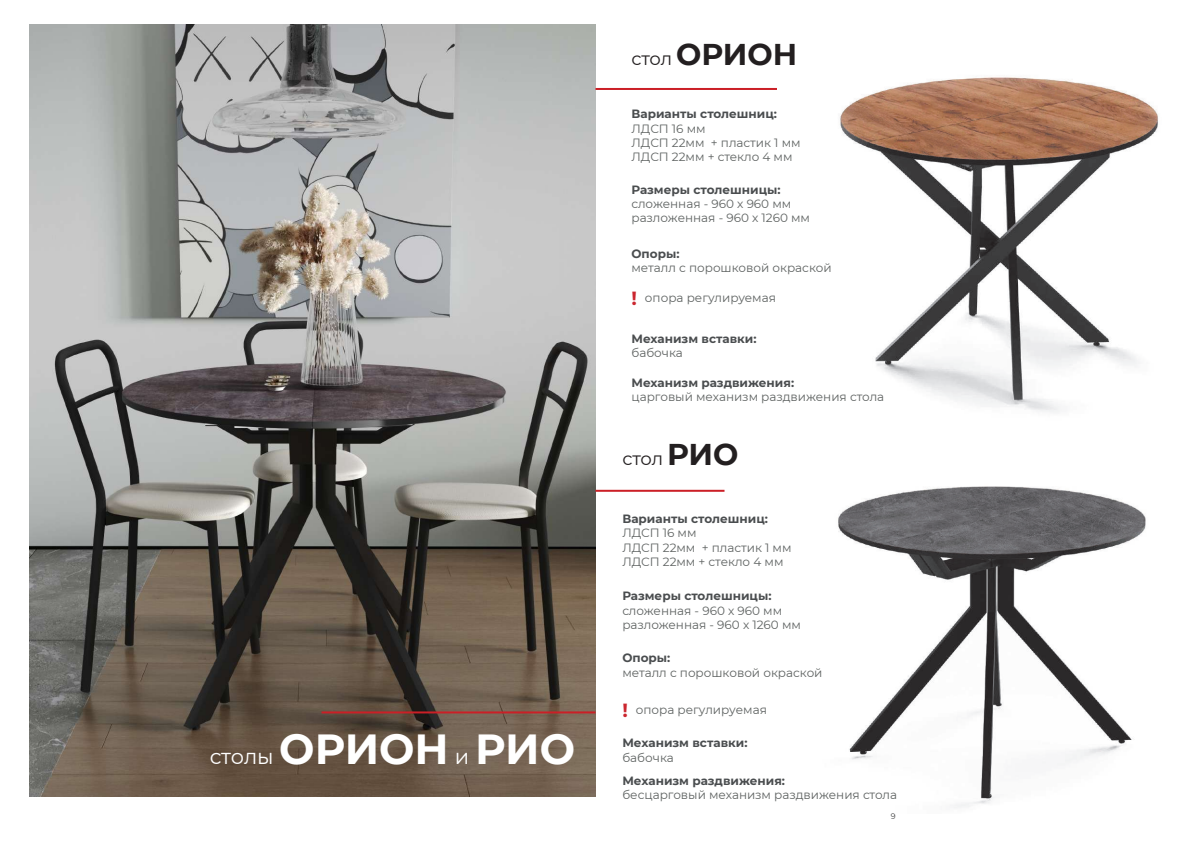
<style>
.page{position:relative;width:1191px;height:842px;background:#fff}
.page>*{position:absolute;margin:0;border:0;box-sizing:border-box;transform-origin:0 0}
.t1{font:700 42px "Montserrat";color:#fff}
.t2{font:700 30px "Montserrat";color:#231f20}
.t3{font:18px "Montserrat";color:#231f20}
.t4{font:12px/14.4px "Montserrat";color:#5f6362}
.t5{font:700 12px "Montserrat";color:#4a4d4f}
.t6{font:8px "Montserrat";color:#3e3e3f}
.s1{font-weight:400;font-size:21px}
.s2{font-weight:400;font-size:18px}
.s3{font-weight:700;font-size:19px;color:#cb262f}
.s4{font-weight:700;font-size:30px}
</style>
<div class="page">
<img style="left:840px;top:77px;width:318px;height:336px">
<img style="left:838px;top:486px;width:308px;height:322px">
<img style="left:30px;top:24px;width:565px;height:772px">
<hr style="left:595px;top:88px;width:182px;height:2px;background:#cb1f26">
<hr style="left:595px;top:490px;width:129px;height:2px;background:#cb1f26">
<hr style="left:321px;top:711px;width:274px;height:2px;background:#cb1f26">
<h1 class="t1" style="left:210px;top:719px;width:367px"><span class="s1">столы</span> ОРИОН <span class="s1">и</span> РИО</h1>
<h2 class="t2" style="left:631px;top:33px;width:167px"><span class="s2">стол</span> ОРИОН</h2>
<p class="t5" style="left:631px;top:105px;width:147px">Варианты столешниц:</p>
<p class="t4" style="left:631px;top:121px;width:171px">ЛДСП 16 мм<br>ЛДСП 22мм + пластик 1 мм<br>ЛДСП 22мм + стекло 4 мм</p>
<p class="t5" style="left:631px;top:181px;width:151px">Размеры столешницы:</p>
<p class="t4" style="left:631px;top:196px;width:180px">сложенная - 960 х 960 мм разложенная - 960 х 1260 мм</p>
<p class="t5" style="left:631px;top:245px;width:49px">Опоры:</p>
<p class="t4" style="left:631px;top:260px;width:202px">металл с порошковой окраской</p>
<p class="t4" style="left:631px;top:290px;width:146px"><span class="s3">!</span> опора регулируемая</p>
<p class="t5" style="left:631px;top:330px;width:127px">Механизм вставки:</p>
<p class="t4" style="left:631px;top:345px;width:53px">бабочка</p>
<p class="t5" style="left:631px;top:374px;width:164px">Механизм раздвижения:</p>
<p class="t4" style="left:631px;top:390px;width:254px">царговый механизм раздвижения стола</p>
<h3 class="t3" style="left:622px;top:446px;width:118px">стол <span class="s4">РИО</span></h3>
<p class="t5" style="left:622px;top:510px;width:147px">Варианты столешниц:</p>
<p class="t4" style="left:622px;top:525px;width:171px">ЛДСП 16 мм<br>ЛДСП 22мм + пластик 1 мм<br>ЛДСП 22мм + стекло 4 мм</p>
<p class="t5" style="left:622px;top:587px;width:151px">Размеры столешницы:</p>
<p class="t4" style="left:622px;top:603px;width:180px">сложенная - 960 х 960 мм разложенная - 960 х 1260 мм</p>
<p class="t5" style="left:622px;top:649px;width:49px">Опоры:</p>
<p class="t4" style="left:622px;top:665px;width:202px">металл с порошковой окраской</p>
<p class="t4" style="left:622px;top:702px;width:146px"><span class="s3">!</span> опора регулируемая</p>
<p class="t5" style="left:622px;top:734px;width:127px">Механизм вставки:</p>
<p class="t4" style="left:622px;top:750px;width:53px">бабочка</p>
<p class="t5" style="left:622px;top:772px;width:164px">Механизм раздвижения:</p>
<p class="t4" style="left:622px;top:787px;width:276px">бесцарговый механизм раздвижения стола</p>
<p class="t6" style="left:890px;top:811px;width:6px">9</p>
</div>
